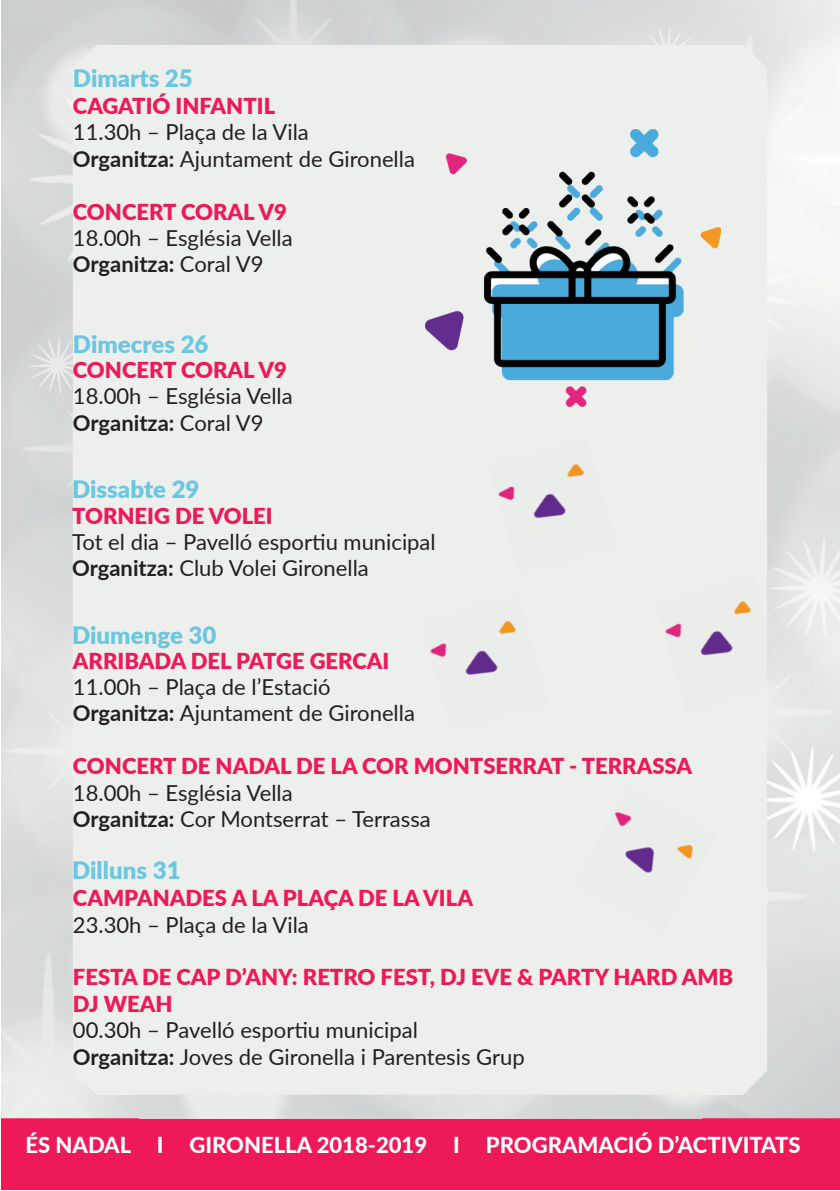
<style>
.page{position:relative;width:840px;height:1191px;background:#fff}
.page>*{position:absolute;margin:0;border:0;box-sizing:border-box;transform-origin:0 0}
.t1{font:900 24px "Lato";color:#6bc6e1}
.t2{font:22px/26.4px "Lato";color:#231f20}
.t3{font:900 22px/26.4px "Lato";color:#ed1a58}
.t4{font:800 22px "Lato";color:#fff}
.s1{font-weight:700}
</style>
<div class="page">
<div style="left:1px;top:1118px;width:838px;height:72px;background:#ee1a58"></div>
<img style="left:700px;top:69px;width:139px;height:1049px">
<div style="left:73px;top:45px;width:693px;height:1049px;background:#edefed"></div>
<img style="left:425px;top:129px;width:295px;height:278px">
<div style="left:573px;top:785px;width:144px;height:148px;background:#ebedeb"></div>
<div style="left:488px;top:437px;width:129px;height:137px;background:#ebedeb"></div>
<img style="left:766px;top:622px;width:18px;height:66px">
<div style="left:654px;top:574px;width:112px;height:137px;background:#ebedeb"></div>
<div style="left:420px;top:594px;width:129px;height:137px;background:#ebedeb"></div>
<p class="t1" style="left:73px;top:61px;width:121px">Dimarts 25</p>
<p class="t3" style="left:73px;top:92px;width:204px">CAGATIÓ INFANTIL</p>
<p class="t2" style="left:73px;top:118px;width:343px">11.30h – Plaça de la Vila<br><span class="s1">Organitza:</span> Ajuntament de Gironella</p>
<p class="t3" style="left:73px;top:197px;width:215px">CONCERT CORAL V9</p>
<p class="t2" style="left:73px;top:224px;width:221px">18.00h – Església Vella<br><span class="s1">Organitza:</span> Coral V9</p>
<p class="t1" style="left:73px;top:326px;width:137px">Dimecres 26</p>
<p class="t3" style="left:73px;top:356px;width:215px">CONCERT CORAL V9</p>
<p class="t2" style="left:73px;top:382px;width:221px">18.00h – Església Vella<br><span class="s1">Organitza:</span> Coral V9</p>
<p class="t1" style="left:72px;top:471px;width:129px">Dissabte 29</p>
<p class="t3" style="left:72px;top:501px;width:202px">TORNEIG DE VOLEI</p>
<p class="t2" style="left:72px;top:528px;width:365px">Tot el dia – Pavelló esportiu municipal<br><span class="s1">Organitza:</span> Club Volei Gironella</p>
<p class="t1" style="left:72px;top:617px;width:146px">Diumenge 30</p>
<p class="t3" style="left:73px;top:646px;width:318px">ARRIBADA DEL PATGE GERCAI</p>
<p class="t2" style="left:73px;top:673px;width:343px">11.00h – Plaça de l’Estació<br><span class="s1">Organitza:</span> Ajuntament de Gironella</p>
<p class="t3" style="left:73px;top:752px;width:620px">CONCERT DE NADAL DE LA COR MONTSERRAT - TERRASSA</p>
<p class="t2" style="left:73px;top:778px;width:359px">18.00h – Església Vella<br><span class="s1">Organitza:</span> Cor Montserrat – Terrassa</p>
<p class="t1" style="left:72px;top:851px;width:110px">Dilluns 31</p>
<p class="t3" style="left:73px;top:884px;width:401px">CAMPANADES A LA PLAÇA DE LA VILA</p>
<p class="t2" style="left:73px;top:910px;width:237px">23.30h – Plaça de la Vila</p>
<p class="t3" style="left:73px;top:963px;width:661px">FESTA DE CAP D’ANY: RETRO FEST, DJ EVE &amp; PARTY HARD AMB<br>DJ WEAH</p>
<p class="t2" style="left:73px;top:1016px;width:453px">00.30h – Pavelló esportiu municipal<br><span class="s1">Organitza:</span> Joves de Gironella i Parentesis Grup</p>
<p class="t4" style="left:26px;top:1129px;width:776px">ÉS NADAL I GIRONELLA 2018-2019 I PROGRAMACIÓ D’ACTIVITATS</p>
</div>
